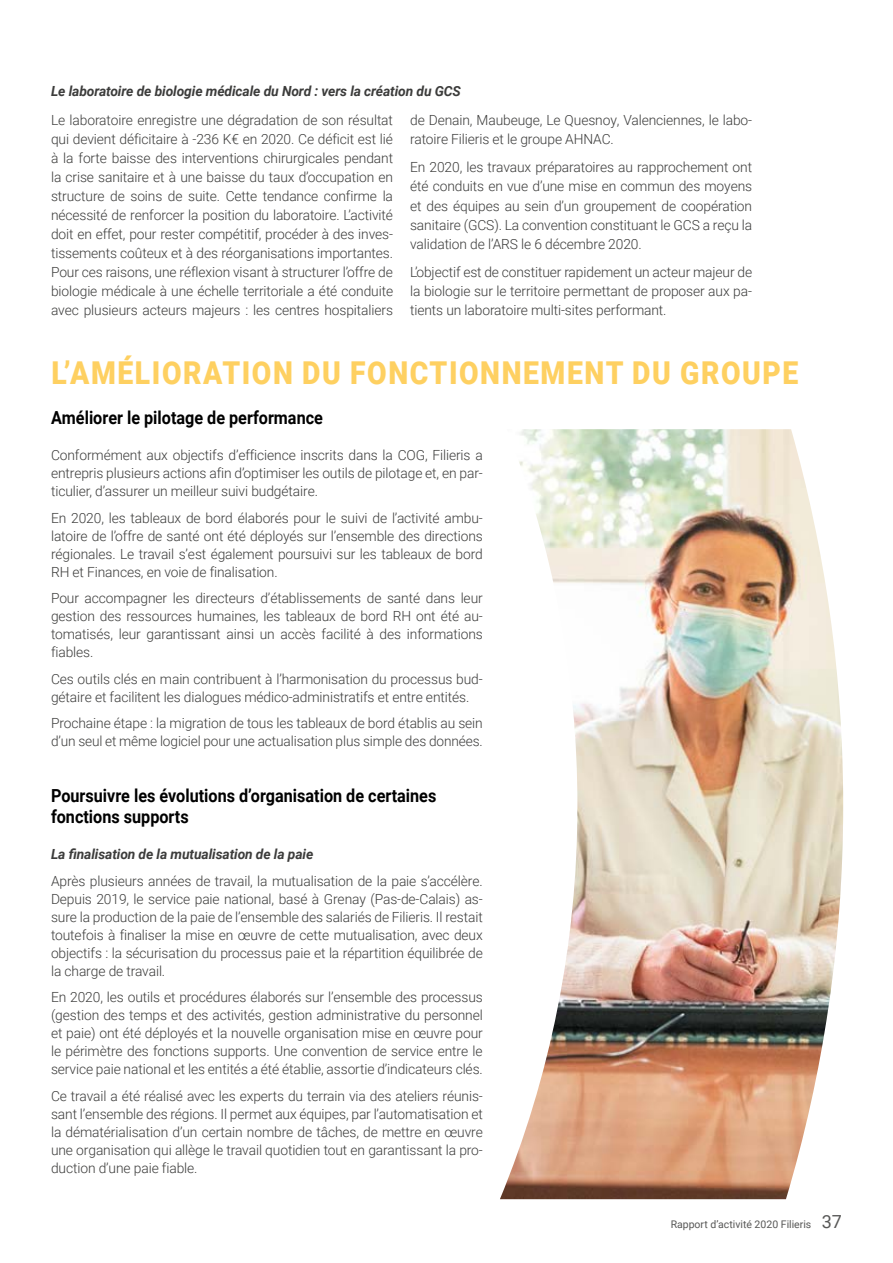
<style>
.page{position:relative;width:893px;height:1263px;background:#fff}
.page>*{position:absolute;margin:0;border:0;box-sizing:border-box;transform-origin:0 0}
.t1{font:900 31.5px "Roboto";letter-spacing:.055em;color:#fed061;scale:.9 1}
.t2{font:700 18px/21px "Roboto";color:#000;scale:.9 1}
.t3{font:300 13.95px/18px "Roboto";letter-spacing:-.01em;color:#3c3c3b;text-align:justify}
.t4{font:italic 700 13.95px "Roboto";letter-spacing:-.01em;color:#3c3c3b}
.t5{font:10.5px "Roboto";color:#575756}
.s1{font-size:18px}
</style>
<div class="page">
<img style="left:500px;top:429px;width:343px;height:770px">
<p class="t4" style="left:51px;top:81px;width:411px">Le laboratoire de biologie médicale du Nord : vers la création du GCS</p>
<p class="t3" style="left:51px;top:110px;width:344px;line-height:19px">Le laboratoire enregistre une dégradation de son résultat qui devient déficitaire à -236 K€ en 2020. Ce déficit est lié à la forte baisse des interventions chirurgicales pendant la crise sanitaire et à une baisse du taux d’occupation en structure de soins de suite. Cette tendance confirme la nécessité de renforcer la position du laboratoire. L’activité doit en effet, pour rester compétitif, procéder à des inves&shy;tissements coûteux et à des réorganisations importantes.<br>Pour ces raisons, une réflexion visant à structurer l’offre de biologie médicale à une échelle territoriale a été conduite avec plusieurs acteurs majeurs : les centres hospitaliers</p>
<p class="t3" style="left:410px;top:110px;width:344px;line-height:19.2px">de Denain, Maubeuge, Le Quesnoy, Valenciennes, le labo&shy;ratoire Filieris et le groupe AHNAC.</p>
<p class="t3" style="left:410px;top:157px;width:344px;line-height:19.2px">En 2020, les travaux préparatoires au rapprochement ont été conduits en vue d’une mise en commun des moyens et des équipes au sein d’un groupement de coopération sanitaire (GCS). La convention constituant le GCS a reçu la validation de l’ARS le 6 décembre 2020.</p>
<p class="t3" style="left:410px;top:262px;width:344px;line-height:19.2px">L’objectif est de constituer rapidement un acteur majeur de la biologie sur le territoire permettant de proposer aux pa&shy;tients un laboratoire multi-sites performant.</p>
<h1 class="t1" style="left:52px;top:351px;width:831px">L’AMÉLIORATION DU FONCTIONNEMENT DU GROUPE</h1>
<p class="t2" style="left:51px;top:406px;width:304px">Améliorer le pilotage de performance</p>
<p class="t3" style="left:51px;top:446px;width:433px">Conformément aux objectifs d’efficience inscrits dans la COG, Filieris a entrepris plusieurs actions afin d’optimiser les outils de pilotage et, en par&shy;ticulier, d’assurer un meilleur suivi budgétaire.</p>
<p class="t3" style="left:51px;top:508px;width:433px">En 2020, les tableaux de bord élaborés pour le suivi de l’activité ambu&shy;latoire de l’offre de santé ont été déployés sur l’ensemble des directions régionales. Le travail s’est également poursuivi sur les tableaux de bord RH et Finances, en voie de finalisation.</p>
<p class="t3" style="left:51px;top:589px;width:433px">Pour accompagner les directeurs d’établissements de santé dans leur gestion des ressources humaines, les tableaux de bord RH ont été au&shy;tomatisés, leur garantissant ainsi un accès facilité à des informations fiables.</p>
<p class="t3" style="left:51px;top:669px;width:433px">Ces outils clés en main contribuent à l’harmonisation du processus bud&shy;gétaire et facilitent les dialogues médico-administratifs et entre entités.</p>
<p class="t3" style="left:51px;top:714px;width:433px">Prochaine étape : la migration de tous les tableaux de bord établis au sein d’un seul et même logiciel pour une actualisation plus simple des données.</p>
<p class="t2" style="left:51px;top:784px;width:430px">Poursuivre les évolutions d’organisation de certaines fonctions supports</p>
<p class="t4" style="left:51px;top:844px;width:264px">La finalisation de la mutualisation de la paie</p>
<p class="t3" style="left:51px;top:871px;width:433px">Après plusieurs années de travail, la mutualisation de la paie s’accélère.<br>Depuis 2019, le service paie national, basé à Grenay (Pas-de-Calais) as&shy;sure la production de la paie de l’ensemble des salariés de Filieris. Il restait toutefois à finaliser la mise en œuvre de cette mutualisation, avec deux objectifs : la sécurisation du processus paie et la répartition équilibrée de la charge de travail.</p>
<p class="t3" style="left:51px;top:988px;width:433px">En 2020, les outils et procédures élaborés sur l’ensemble des processus (gestion des temps et des activités, gestion administrative du personnel et paie) ont été déployés et la nouvelle organisation mise en œuvre pour le périmètre des fonctions supports. Une convention de service entre le service paie national et les entités a été établie, assortie d’indicateurs clés.</p>
<p class="t3" style="left:51px;top:1086px;width:433px">Ce travail a été réalisé avec les experts du terrain via des ateliers réunis&shy;sant l’ensemble des régions. Il permet aux équipes, par l’automatisation et la dématérialisation d’un certain nombre de tâches, de mettre en œuvre une organisation qui allège le travail quotidien tout en garantissant la pro&shy;duction d’une paie fiable.</p>
<p class="t5" style="left:671px;top:1216px;width:173px">Rapport d’activité 2020 Filieris <span class="s1">37</span></p>
</div>
